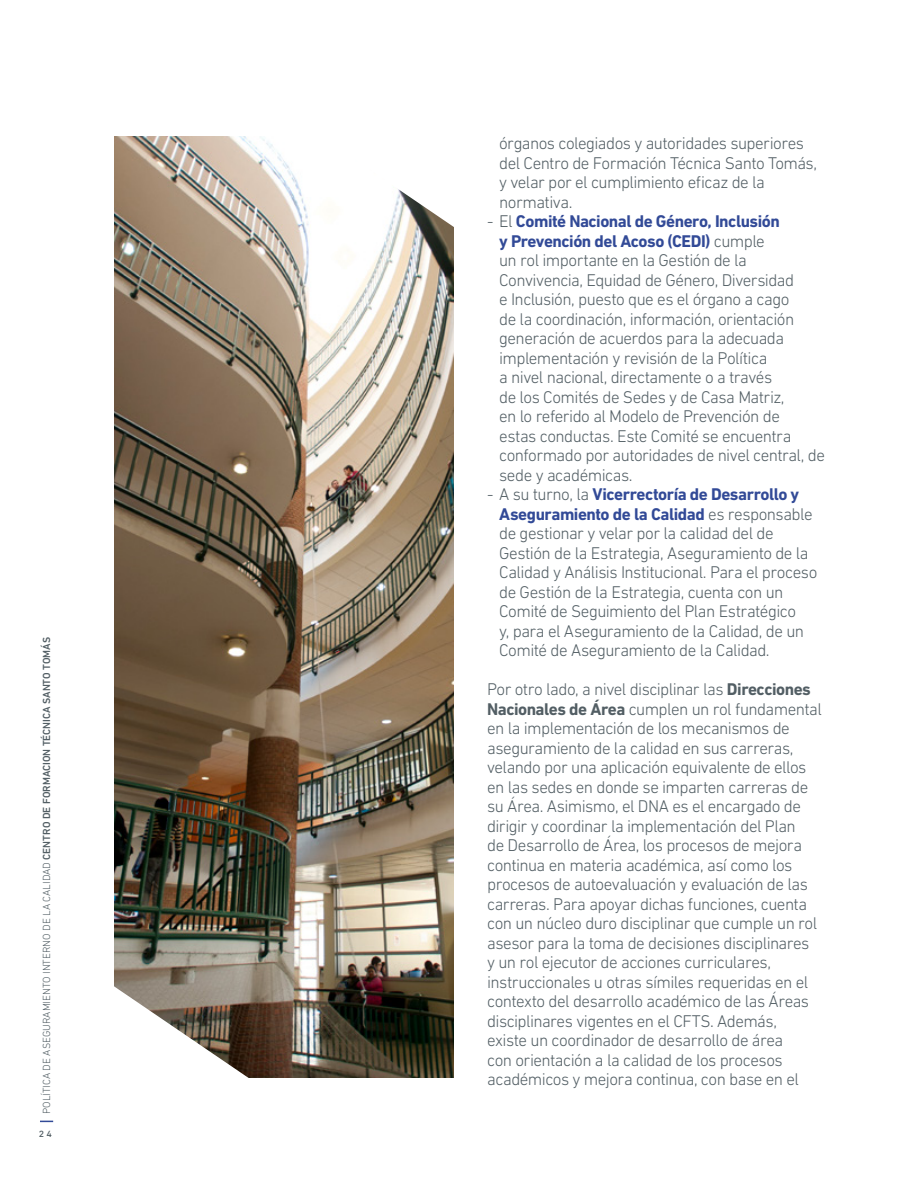
<style>
.page{position:relative;width:919px;height:1191px;background:#fff}
.page>*{position:absolute;margin:0;border:0;box-sizing:border-box;transform-origin:0 0}
.t1{font:300 17.25px/19.5px "DIN Next LT Pro";letter-spacing:-.03em;color:#525e64}
.t2{font:12px "DIN Next LT Pro";color:#525e64}
.t3{font:300 10.5px "DIN Next LT Pro";color:#525e64}
.s1{font-weight:500}
.s2{font-weight:700;color:#324a97}
.s3{font-weight:700}
</style>
<div class="page">
<svg style="left:40px;top:1120px;width:13px;height:2px"></svg>
<img style="left:115px;top:136px;width:338px;height:941px">
<svg style="left:114px;top:984px;width:140px;height:94px"></svg>
<svg style="left:314px;top:136px;width:140px;height:93px"></svg>
<p class="t3" style="left:41px;top:1114px;width:478px;rotate:-90deg">POLÍTICA DE ASEGURAMIENTO INTERNO DE LA CALIDAD <span class="s1">CENTRO DE FORMACION TÉCNICA SANTO TOMÁS</span></p>
<p class="t2" style="left:39px;top:1126px;width:15px">24</p>
<p class="t1" style="left:499px;top:133px;width:319px">órganos colegiados y autoridades superiores del Centro de Formación Técnica Santo Tomás, y velar por el cumplimiento eficaz de la normativa.</p>
<p class="t1" style="left:499px;top:211px;width:327px;text-indent:-12px">- El <span class="s2">Comité Nacional de Género, Inclusión<br>y Prevención del Acoso (CEDI)</span> cumple<br>un rol importante en la Gestión de la Convivencia, Equidad de Género, Diversidad<br>e Inclusión, puesto que es el órgano a cago<br>de la coordinación, información, orientación generación de acuerdos para la adecuada implementación y revisión de la Política<br>a nivel nacional, directamente o a través<br>de los Comités de Sedes y de Casa Matriz,<br>en lo referido al Modelo de Prevención de<br>estas conductas. Este Comité se encuentra conformado por autoridades de nivel central, de sede y académicas.</p>
<p class="t1" style="left:499px;top:484px;width:320px;text-indent:-12px">- A su turno, la <span class="s2">Vicerrectoría de Desarrollo y Aseguramiento de la Calidad</span> es responsable de gestionar y velar por la calidad del de Gestión de la Estrategia, Aseguramiento de la Calidad y Análisis Institucional. Para el proceso de Gestión de la Estrategia, cuenta con un Comité de Seguimiento del Plan Estratégico<br>y, para el Aseguramiento de la Calidad, de un Comité de Aseguramiento de la Calidad.</p>
<p class="t1" style="left:487px;top:679px;width:336px">Por otro lado, a nivel disciplinar las <span class="s3">Direcciones Nacionales de Área</span> cumplen un rol fundamental en la implementación de los mecanismos de aseguramiento de la calidad en sus carreras, velando por una aplicación equivalente de ellos en las sedes en donde se imparten carreras de su Área. Asimismo, el DNA es el encargado de dirigir y coordinar la implementación del Plan<br>de Desarrollo de Área, los procesos de mejora continua en materia académica, así como los procesos de autoevaluación y evaluación de las carreras. Para apoyar dichas funciones, cuenta con un núcleo duro disciplinar que cumple un rol asesor para la toma de decisiones disciplinares<br>y un rol ejecutor de acciones curriculares, instruccionales u otras símiles requeridas en el contexto del desarrollo académico de las Áreas disciplinares vigentes en el CFTS. Además,<br>existe un coordinador de desarrollo de área<br>con orientación a la calidad de los procesos académicos y mejora continua, con base en el</p>
</div>
